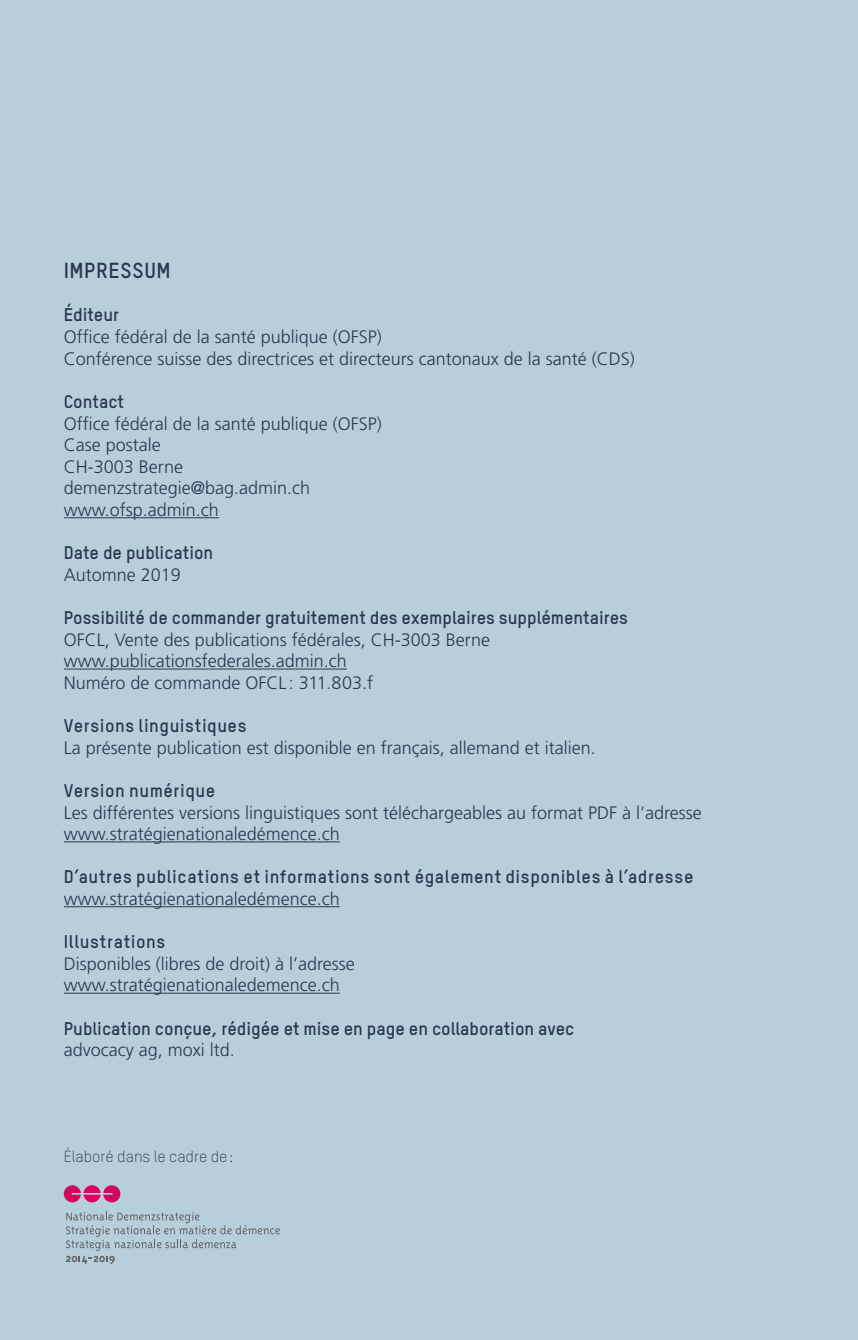
<style>
.page{position:relative;width:858px;height:1340px;background:#fff}
.page>*{position:absolute;margin:0;border:0;box-sizing:border-box;transform-origin:0 0}
.Untertitel{font:700 21.38px "TSTAR";letter-spacing:.03em;color:#2a384f}
.t1{font:300 18px "Frutiger";color:#2a384f}
.Untertitel-2{font:700 18px "TSTAR";color:#2a384f}
.Untertitel-3{font:700 18px "TSTAR";letter-spacing:.03em;color:#2a384f}
.Untertitel-4{font:700 18px "TSTAR";letter-spacing:.035em;color:#2a384f}
.t2{font:300 15.75px "TSTAR";color:#2a384f}
</style>
<div class="page">
<div style="left:0;top:0;width:858px;height:1339px;background:#b7cedb"></div>
<hr style="left:64px;top:517px;width:155px;height:1px;background:#2a384f">
<hr style="left:64px;top:668px;width:283px;height:1px;background:#2a384f">
<hr style="left:64px;top:841px;width:276px;height:1px;background:#2a384f">
<hr style="left:64px;top:906px;width:276px;height:1px;background:#2a384f">
<hr style="left:64px;top:992px;width:276px;height:1px;background:#2a384f">
<svg style="left:64px;top:1185px;width:56px;height:17px"></svg>
<svg style="left:66px;top:1211px;width:214px;height:53px"></svg>
<p class="Untertitel" style="left:64px;top:257px;width:108px">IMPRESSUM</p>
<p class="Untertitel-2" style="left:64px;top:304px;width:57px">Éditeur</p>
<p class="t1" style="left:64px;top:327px;width:320px">Office fédéral de la santé publique (OFSP)</p>
<p class="t1" style="left:64px;top:348px;width:573px">Conférence suisse des directrices et directeurs cantonaux de la santé (CDS)</p>
<p class="Untertitel-2" style="left:64px;top:390px;width:62px">Contact</p>
<p class="t1" style="left:64px;top:413px;width:320px">Office fédéral de la santé publique (OFSP)</p>
<p class="t1" style="left:64px;top:435px;width:99px">Case postale</p>
<p class="t1" style="left:64px;top:456px;width:121px">CH-3003 Berne</p>
<p class="t1" style="left:64px;top:478px;width:248px">demenzstrategie@bag.admin.ch</p>
<p class="t1" style="left:64px;top:499px;width:157px">www.ofsp.admin.ch</p>
<p class="Untertitel-2" style="left:64px;top:541px;width:151px">Date de publication</p>
<p class="t1" style="left:64px;top:564px;width:119px">Automne 2019</p>
<p class="Untertitel-2" style="left:64px;top:606px;width:566px">Possibilité de commander gratuitement des exemplaires supplémentaires</p>
<p class="t1" style="left:64px;top:629px;width:428px">OFCL, Vente des publications fédérales, CH-3003 Berne</p>
<p class="t1" style="left:64px;top:651px;width:285px">www.publicationsfederales.admin.ch</p>
<p class="t1" style="left:64px;top:672px;width:311px">Numéro de commande OFCL : 311.803.f</p>
<p class="Untertitel-3" style="left:64px;top:714px;width:184px">Versions linguistiques</p>
<p class="t1" style="left:64px;top:737px;width:534px">La présente publication est disponible en français, allemand et italien.</p>
<p class="Untertitel-3" style="left:64px;top:779px;width:153px">Version numérique</p>
<p class="t1" style="left:64px;top:802px;width:640px">Les différentes versions linguistiques sont téléchargeables au format PDF à l’adresse</p>
<p class="t1" style="left:64px;top:823px;width:278px">www.stratégienationaledémence.ch</p>
<p class="Untertitel-3" style="left:64px;top:865px;width:631px">D’autres publications et informations sont également disponibles à l’adresse</p>
<p class="t1" style="left:64px;top:888px;width:278px">www.stratégienationaledémence.ch</p>
<p class="Untertitel-4" style="left:64px;top:930px;width:103px">Illustrations</p>
<p class="t1" style="left:64px;top:953px;width:293px">Disponibles (libres de droit) à l’adresse</p>
<p class="t1" style="left:64px;top:975px;width:278px">www.stratégienationaledemence.ch</p>
<p class="Untertitel-2" style="left:64px;top:1016px;width:512px">Publication conçue, rédigée et mise en page en collaboration avec</p>
<p class="t1" style="left:64px;top:1039px;width:172px">advocacy ag, moxi ltd.</p>
<p class="t2" style="left:64px;top:1146px;width:171px">Élaboré dans le cadre de:</p>
</div>
